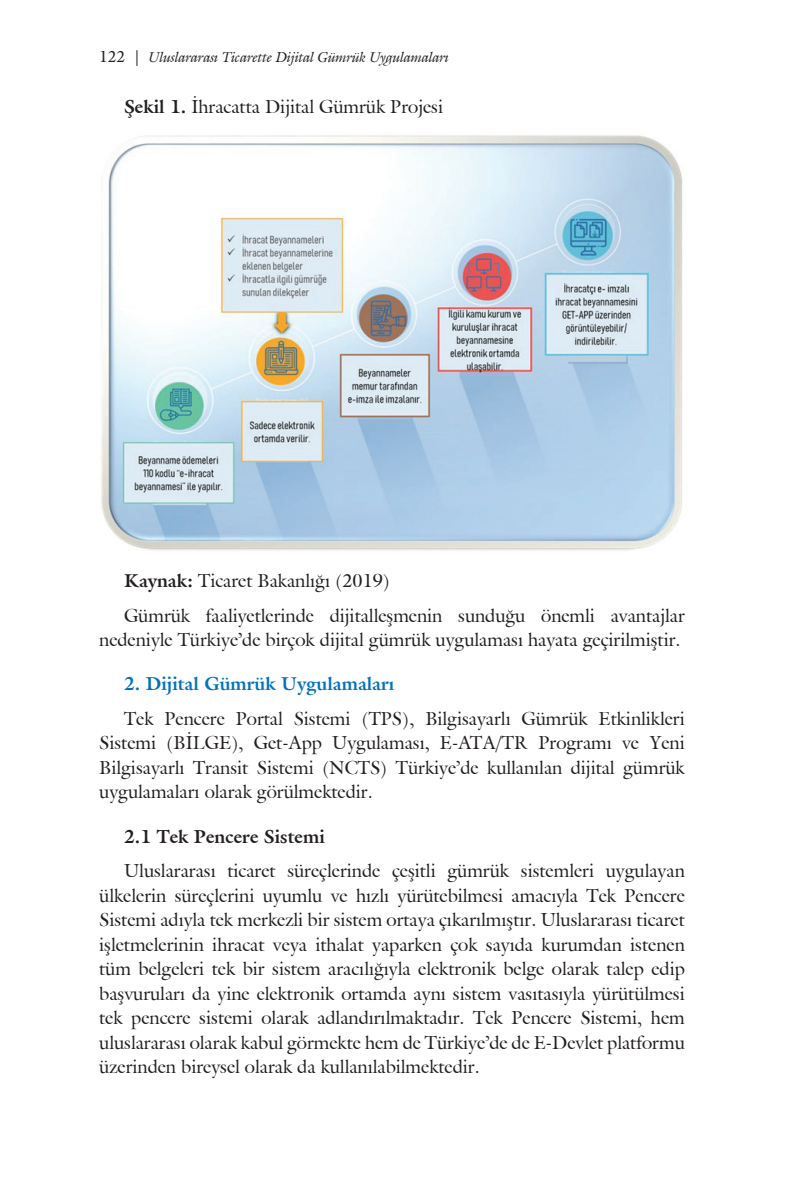
<style>
.page{position:relative;width:794px;height:1191px;background:#fff}
.page>*{position:absolute;margin:0;border:0;box-sizing:border-box;transform-origin:0 0}
.t1{font:18.38px/24.5px "Galliard IT Cby BT";color:#231f20;text-align:justify}
.t2{font:700 18.38px "Galliard IT Cby BT";color:#0072bc}
.t3{font:700 18.38px "Galliard IT Cby BT";color:#231f20}
.t4{font:italic 14px "Galliard IT Cby BT";color:#231f20}
.s1{font-style:normal;font-size:15.75px}
.s2{font-weight:700}
</style>
<div class="page">
<img style="left:101px;top:135px;width:581px;height:416px">
<p class="t4" style="left:99px;top:47px;width:351px"><span class="s1">122 |</span> Uluslararası Ticarette Dijital Gümrük Uygulamaları</p>
<p class="t1" style="left:124px;top:94px;width:320px"><span class="s2">Şekil 1.</span> İhracatta Dijital Gümrük Projesi</p>
<p class="t1" style="left:124px;top:563px;width:562px;line-height:34.5px"><span class="s2">Kaynak:</span> Ticaret Bakanlığı (2019)<br>Gümrük faaliyetlerinde dijitalleşmenin sunduğu önemli avantajlar</p>
<p class="t1" style="left:99px;top:627px;width:583px">nedeniyle Türkiye’de birçok dijital gümrük uygulaması hayata geçirilmiştir.</p>
<p class="t2" style="left:124px;top:672px;width:272px">2. Dijital Gümrük Uygulamaları</p>
<p class="t1" style="left:99px;top:706px;width:587px;text-indent:25px">Tek Pencere Portal Sistemi (TPS), Bilgisayarlı Gümrük Etkinlikleri Sistemi (BİLGE), Get-App Uygulaması, E-ATA/TR Programı ve Yeni Bilgisayarlı Transit Sistemi (NCTS) Türkiye’de kullanılan dijital gümrük uygulamaları olarak görülmektedir.</p>
<p class="t3" style="left:124px;top:824px;width:202px">2.1 Tek Pencere Sistemi</p>
<p class="t1" style="left:99px;top:858px;width:587px;text-indent:25px">Uluslararası ticaret süreçlerinde çeşitli gümrük sistemleri uygulayan ülkelerin süreçlerini uyumlu ve hızlı yürütebilmesi amacıyla Tek Pencere Sistemi adıyla tek merkezli bir sistem ortaya çıkarılmıştır. Uluslararası ticaret işletmelerinin ihracat veya ithalat yaparken çok sayıda kurumdan istenen tüm belgeleri tek bir sistem aracılığıyla elektronik belge olarak talep edip başvuruları da yine elektronik ortamda aynı sistem vasıtasıyla yürütülmesi tek pencere sistemi olarak adlandırılmaktadır. Tek Pencere Sistemi, hem uluslararası olarak kabul görmekte hem de Türkiye’de de E-Devlet platformu üzerinden bireysel olarak da kullanılabilmektedir.</p>
</div>
